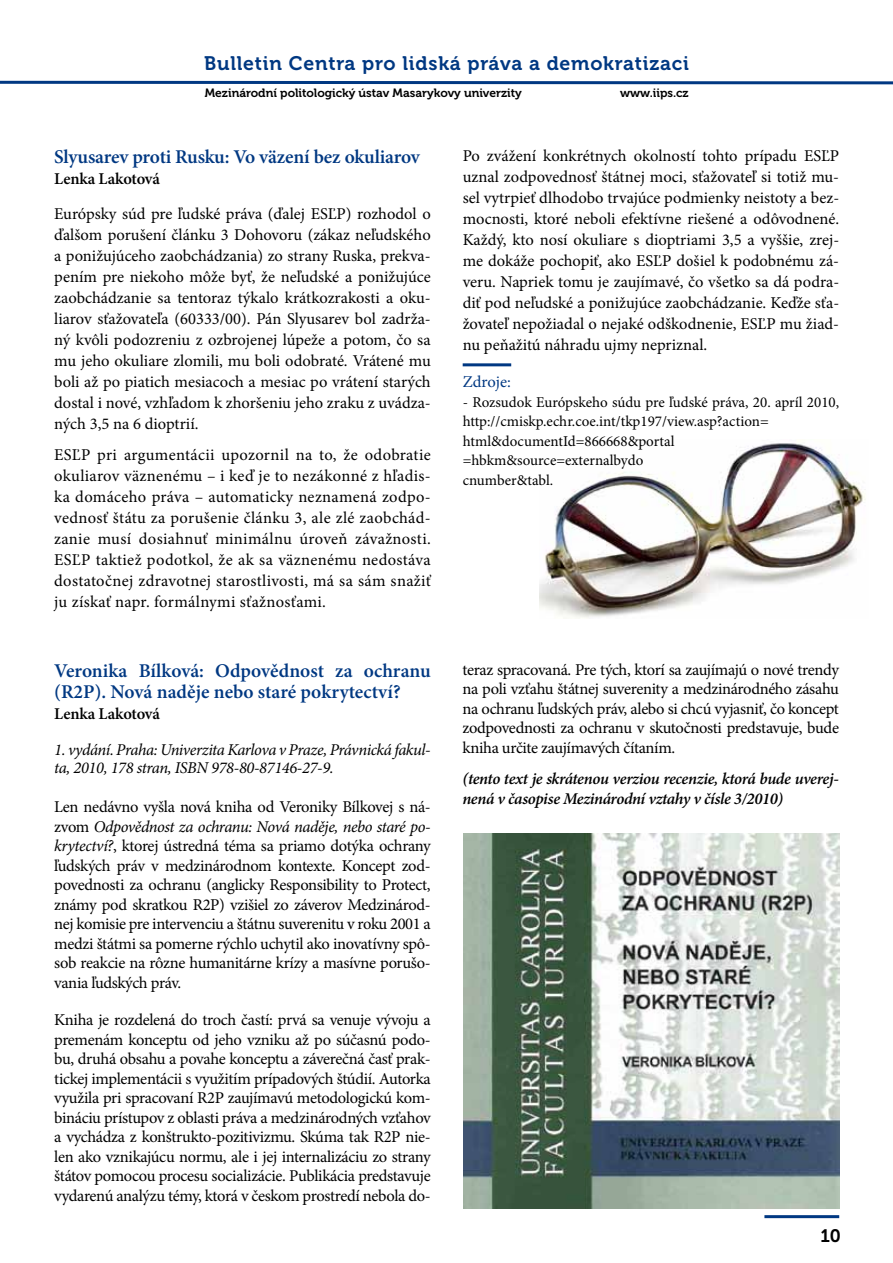
<style>
.page{position:relative;width:893px;height:1263px;background:#fff}
.page>*{position:absolute;margin:0;border:0;box-sizing:border-box;transform-origin:0 0}
.t1{font:600 19.5px/21px "Minion Pro";letter-spacing:-.005em;color:#003882}
.t2{font:19.5px "Museo 700";letter-spacing:.04em;color:#003882}
.t3{font:18px "Museo 700";color:#000}
.t4{font:16.5px/21px "Minion Pro";letter-spacing:-.015em;color:#000;text-align:justify}
.t5{font:italic 600 16.5px/19.5px "Minion Pro";letter-spacing:-.025em;color:#000}
.t6{font:italic 16.5px/18px "Minion Pro";letter-spacing:-.025em;color:#000}
.t7{font:600 16.5px "Minion Pro";letter-spacing:-.01em;color:#000}
.t8{font:16.5px "Minion Pro";color:#003882}
.t9{font:15px/19.5px "Minion Pro";color:#000}
.t10{font:12px "Museo 700";color:#000}
.s1{font-style:italic}
</style>
<div class="page">
<hr style="left:764px;top:1215px;width:75px;height:3px;background:#003882">
<svg style="left:0;top:80px;width:893px;height:5px"></svg>
<img style="left:539px;top:443px;width:327px;height:175px">
<hr style="left:463px;top:363px;width:48px;height:3px;background:#003882">
<img style="left:463px;top:833px;width:376px;height:376px">
<p class="t2" style="left:204px;top:52px;width:486px">Bulletin Centra pro lidská práva a demokratizaci</p>
<p class="t10" style="left:205px;top:87px;width:318px">Mezinárodní politologický ústav Masarykovy univerzity</p>
<p class="t10" style="left:620px;top:87px;width:70px">www.iips.cz</p>
<p class="t1" style="left:54px;top:146px;width:367px">Slyusarev proti Rusku: Vo väzení bez okuliarov</p>
<p class="t7" style="left:54px;top:167px;width:107px">Lenka Lakotová</p>
<p class="t4" style="left:54px;top:203px;width:378px">Európsky súd pre ľudské práva (ďalej ESĽP) rozhodol o ďalšom porušení článku 3 Dohovoru (zákaz neľudského a ponižujúceho zaobchádzania) zo strany Ruska, prekva&shy;pením pre niekoho môže byť, že neľudské a ponižujúce zaobchádzanie sa tentoraz týkalo krátkozrakosti a oku&shy;liarov sťažovateľa (60333/00). Pán Slyusarev bol zadrža&shy;ný kvôli podozreniu z ozbrojenej lúpeže a potom, čo sa mu jeho okuliare zlomili, mu boli odobraté. Vrátené mu boli až po piatich mesiacoch a mesiac po vrátení starých dostal i nové, vzhľadom k zhoršeniu jeho zraku z uvádza&shy;ných 3,5 na 6 dioptrií.</p>
<p class="t4" style="left:54px;top:444px;width:378px">ESĽP pri argumentácii upozornil na to, že odobratie okuliarov väznenému – i keď je to nezákonné z hľadis&shy;ka domáceho práva – automaticky neznamená zodpo&shy;vednosť štátu za porušenie článku 3, ale zlé zaobchád&shy;zanie musí dosiahnuť minimálnu úroveň závažnosti.<br>ESĽP taktiež podotkol, že ak sa väznenému nedostáva dostatočnej zdravotnej starostlivosti, má sa sám snažiť ju získať napr. formálnymi sťažnosťami.</p>
<p class="t1" style="left:54px;top:660px;width:378px">Veronika Bílková: Odpovědnost za ochranu (R2P). Nová naděje nebo staré pokrytectví?</p>
<p class="t7" style="left:54px;top:702px;width:107px">Lenka Lakotová</p>
<p class="t6" style="left:54px;top:741px;width:378px">1. vydání. Praha: Univerzita Karlova v Praze, Právnická fakul&shy;ta, 2010, 178 stran, ISBN 978-80-87146-27-9.</p>
<p class="t4" style="left:54px;top:797px;width:378px;line-height:19.5px">Len nedávno vyšla nová kniha od Veroniky Bílkovej s ná&shy;zvom <span class="s1">Odpovědnost za ochranu: Nová naděje, nebo staré po&shy;krytectví?</span>, ktorej ústredná téma sa priamo dotýka ochrany ľudských práv v medzinárodnom kontexte. Koncept zod&shy;povednosti za ochranu (anglicky Responsibility to Protect, známy pod skratkou R2P) vzišiel zo záverov Medzinárod&shy;nej komisie pre intervenciu a štátnu suverenitu v roku 2001 a medzi štátmi sa pomerne rýchlo uchytil ako inovatívny spô&shy;sob reakcie na rôzne humanitárne krízy a masívne porušo&shy;vania ľudských práv.</p>
<p class="t4" style="left:54px;top:1010px;width:378px;line-height:19.5px">Kniha je rozdelená do troch častí: prvá sa venuje vývoju a premenám konceptu od jeho vzniku až po súčasnú podo&shy;bu, druhá obsahu a povahe konceptu a záverečná časť prak&shy;tickej implementácii s využitím prípadových štúdií. Autorka využila pri spracovaní R2P zaujímavú metodologickú kom&shy;bináciu prístupov z oblasti práva a medzinárodných vzťahov a vychádza z konštrukto-pozitivizmu. Skúma tak R2P nie&shy;len ako vznikajúcu normu, ale i jej internalizáciu zo strany štátov pomocou procesu socializácie. Publikácia predstavuje vydarenú analýzu témy, ktorá v českom prostredí nebola do-</p>
<p class="t4" style="left:463px;top:145px;width:378px">Po zvážení konkrétnych okolností tohto prípadu ESĽP uznal zodpovednosť štátnej moci, sťažovateľ si totiž mu&shy;sel vytrpieť dlhodobo trvajúce podmienky neistoty a bez&shy;mocnosti, ktoré neboli efektívne riešené a odôvodnené.<br>Každý, kto nosí okuliare s dioptriami 3,5 a vyššie, zrej&shy;me dokáže pochopiť, ako ESĽP došiel k podobnému zá&shy;veru. Napriek tomu je zaujímavé, čo všetko sa dá podra&shy;diť pod neľudské a ponižujúce zaobchádzanie. Keďže sťa&shy;žovateľ nepožiadal o nejaké odškodnenie, ESĽP mu žiad&shy;nu peňažitú náhradu ujmy nepriznal.</p>
<p class="t8" style="left:463px;top:371px;width:50px">Zdroje:</p>
<p class="t9" style="left:463px;top:392px;width:378px">- Rozsudok Európskeho súdu pre ľudské práva, 20. apríl 2010, http://cmiskp.echr.coe.int/tkp197/view.asp?action= html&amp;documentId=866668&amp;portal =hbkm&amp;source=externalbydo<br>cnumber&amp;tabl.</p>
<p class="t4" style="left:462px;top:660px;width:378px;line-height:19.5px">teraz spracovaná. Pre tých, ktorí sa zaujímajú o nové trendy na poli vzťahu štátnej suverenity a medzinárodného zásahu na ochranu ľudských práv, alebo si chcú vyjasniť, čo koncept zodpovednosti za ochranu v skutočnosti predstavuje, bude kniha určite zaujímavých čítaním.</p>
<p class="t5" style="left:462px;top:769px;width:378px">(tento text je skrátenou verziou recenzie, ktorá bude uverej&shy;nená v časopise Mezinárodní vztahy v čísle 3/2010)</p>
<p class="t3" style="left:821px;top:1226px;width:22px">10</p>
</div>
